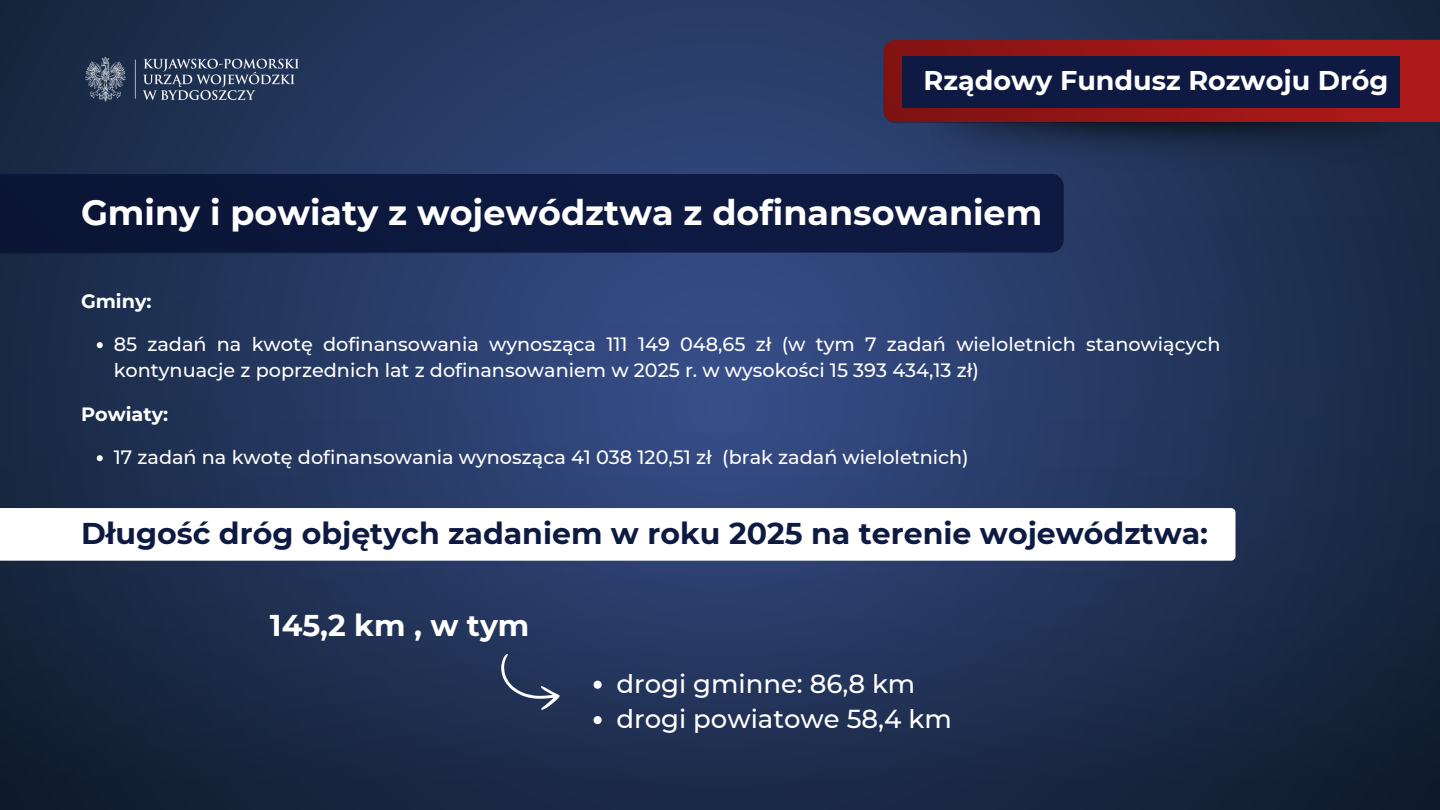
<style>
.page{position:relative;width:1440px;height:810px;background:#fff}
.page>*{position:absolute;margin:0;border:0;box-sizing:border-box;transform-origin:0 0}
.t1{font:700 34.9px "Montserrat";color:#fff}
.t2{font:700 30px "Montserrat";color:#0e1a42}
.t3{font:700 30px "Montserrat";color:#fff}
.t4{font:700 27px "Montserrat";color:#fff}
.t5{font:500 25.9px "Montserrat";color:#fff}
.t6{font:500 19.2px/26.2px "Montserrat";color:#fff}
.t7{font:700 19.2px "Montserrat";color:#fff}
</style>
<div class="page">
<svg style="left:0;top:0;width:1440px;height:116px;background:#23365b"></svg>
<img style="left:0;top:116px;width:1440px;height:694px">
<img style="left:69px;top:46px;width:306px;height:70px">
<img style="left:0;top:175px;width:1063px;height:79px">
<svg style="left:97px;top:342px;width:6px;height:6px"></svg>
<svg style="left:97px;top:455px;width:6px;height:6px"></svg>
<svg style="left:0;top:508px;width:1235px;height:53px"></svg>
<svg style="left:594px;top:681px;width:8px;height:8px"></svg>
<svg style="left:594px;top:716px;width:8px;height:8px"></svg>
<svg style="left:492px;top:653px;width:75px;height:61px;background:#324264"></svg>
<img style="left:931px;top:123px;width:476px;height:47px">
<img style="left:883px;top:40px;width:557px;height:83px">
<div style="left:903px;top:56px;width:497px;height:52px;background:#0e1a42"></div>
<p class="t4" style="left:924px;top:64px;width:466px">Rządowy Fundusz Rozwoju Dróg</p>
<p class="t1" style="left:81px;top:191px;width:963px">Gminy i powiaty z województwa z dofinansowaniem</p>
<p class="t7" style="left:81px;top:289px;width:72px">Gminy:</p>
<h3 class="t6" style="left:114px;top:331px;width:1108px">85 zadań na kwotę dofinansowania wynosząca 111 149 048,65 zł (w tym 7 zadań wieloletnich stanowiących kontynuacje z poprzednich lat z dofinansowaniem w 2025 r. w wysokości 15 393 434,13 zł)</h3>
<p class="t7" style="left:81px;top:402px;width:89px">Powiaty:</p>
<p class="t6" style="left:114px;top:444px;width:857px">17 zadań na kwotę dofinansowania wynosząca 41 038 120,51 zł (brak zadań wieloletnich)</p>
<p class="t2" style="left:81px;top:515px;width:1129px">Długość dróg objętych zadaniem w roku 2025 na terenie województwa:</p>
<p class="t3" style="left:270px;top:607px;width:261px">145,2 km , w tym</p>
<h1 class="t5" style="left:616px;top:668px;width:300px">drogi gminne: 86,8 km</h1>
<p class="t5" style="left:616px;top:703px;width:337px">drogi powiatowe 58,4 km</p>
</div>
